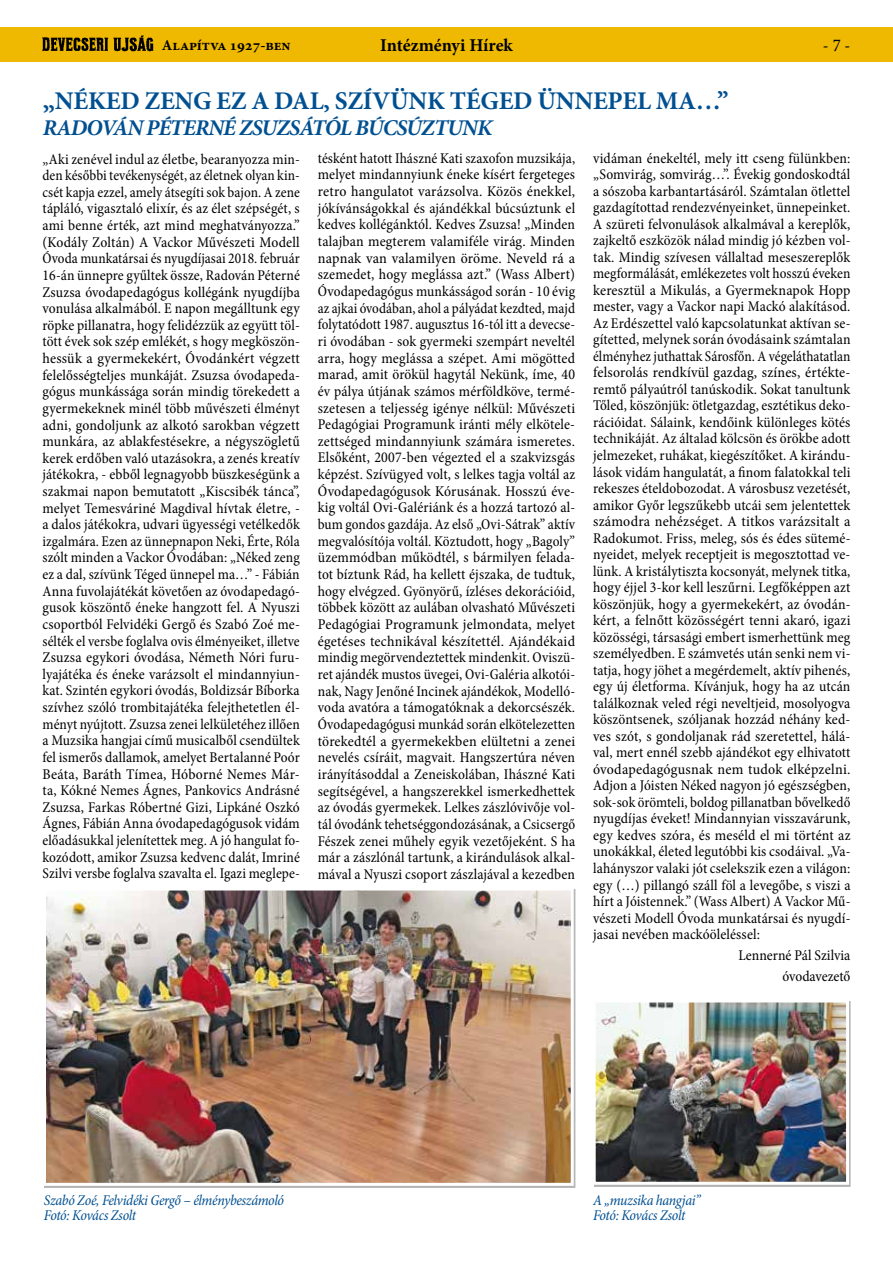
<style>
.page{position:relative;width:893px;height:1263px;background:#fff}
.page>*{position:absolute;margin:0;border:0;box-sizing:border-box;transform-origin:0 0}
.t1{font:700 25.5px "Minion Pro";letter-spacing:-.01em;color:#005091}
.t2{font:italic 700 22.5px "Minion Pro";letter-spacing:-.04em;color:#005091}
.t3{font:700 18px "Minion Pro";letter-spacing:-.005em;color:#000}
.t4{font:18px "Minion Pro Cn Capt";color:#000}
.t5{font:condensed 15px/16.6px "Minion Pro";letter-spacing:.005em;color:#000;text-align:justify}
.t6{font:italic condensed 15px/15px "Minion Pro";letter-spacing:-.025em;color:#005091}
.t7{font:700 15px "Minion Pro";letter-spacing:-.01em;color:#000}
</style>
<div class="page">
<div style="left:0;top:28px;width:893px;height:34px;background:#eeb900"></div>
<img style="left:43px;top:35px;width:111px;height:17px">
<img style="left:594px;top:1001px;width:256px;height:185px">
<img style="left:44px;top:889px;width:531px;height:298px">
<p class="t7" style="left:162px;top:34px;width:130px">Alapítva 1927-ben</p>
<p class="t3" style="left:380px;top:33px;width:134px">Intézményi Hírek</p>
<p class="t4" style="left:823px;top:33px;width:29px">- 7 -</p>
<h1 class="t1" style="left:43px;top:83px;width:687px">„NÉKED ZENG EZ A DAL, SZÍVÜNK TÉGED ÜNNEPEL MA…”</h1>
<h2 class="t2" style="left:43px;top:111px;width:451px">RADOVÁN PÉTERNÉ ZSUZSÁTÓL BÚCSÚZTUNK</h2>
<p class="t5" style="left:43px;top:151px;width:259px">„Aki zenével indul az életbe, bearanyozza min&shy;den későbbi tevékenységét, az életnek olyan kin&shy;csét kapja ezzel, amely átsegíti sok bajon. A zene tápláló, vigasztaló elixír, és az élet szépségét, s ami benne érték, azt mind meghatványozza.” (Kodály Zoltán) A Vackor Művészeti Modell Óvoda munkatársai és nyugdíjasai 2018. február 16-án ünnepre gyűltek össze, Radován Péterné Zsuzsa óvodapedagógus kollégánk nyugdíjba vonulása alkalmából. E napon megálltunk egy röpke pillanatra, hogy felidézzük az együtt töl&shy;tött évek sok szép emlékét, s hogy megköszön&shy;hessük a gyermekekért, Óvodánkért végzett felelősségteljes munkáját. Zsuzsa óvodapeda&shy;gógus munkássága során mindig törekedett a gyermekeknek minél több művészeti élményt adni, gondoljunk az alkotó sarokban végzett munkára, az ablakfestésekre, a négyszögletű kerek erdőben való utazásokra, a zenés kreatív játékokra, - ebből legnagyobb büszkeségünk a szakmai napon bemutatott „Kiscsibék tánca”, melyet Temesváriné Magdival hívtak életre, - a dalos játékokra, udvari ügyességi vetélkedők izgalmára. Ezen az ünnepnapon Neki, Érte, Róla szólt minden a Vackor Óvodában: „Néked zeng ez a dal, szívünk Téged ünnepel ma…” - Fábián Anna fuvolajátékát követően az óvodapedagó&shy;gusok köszöntő éneke hangzott fel. A Nyuszi csoportból Felvidéki Gergő és Szabó Zoé me&shy;sélték el versbe foglalva ovis élményeiket, illetve Zsuzsa egykori óvodása, Németh Nóri furu&shy;lyajátéka és éneke varázsolt el mindannyiun&shy;kat. Szintén egykori óvodás, Boldizsár Bíborka szívhez szóló trombitajátéka felejthetetlen él&shy;ményt nyújtott. Zsuzsa zenei lelkületéhez illően a Muzsika hangjai című musicalből csendültek fel ismerős dallamok, amelyet Bertalanné Poór Beáta, Baráth Tímea, Hóborné Nemes Már&shy;ta, Kókné Nemes Ágnes, Pankovics Andrásné Zsuzsa, Farkas Róbertné Gizi, Lipkáné Oszkó Ágnes, Fábián Anna óvodapedagógusok vidám előadásukkal jelenítettek meg. A jó hangulat fo&shy;kozódott, amikor Zsuzsa kedvenc dalát, Imriné Szilvi versbe foglalva szavalta el. Igazi meglepe-</p>
<p class="t5" style="left:318px;top:150px;width:259px">tésként hatott Ihászné Kati szaxofon muzsikája, melyet mindannyiunk éneke kísért fergeteges retro hangulatot varázsolva. Közös énekkel, jókívánságokkal és ajándékkal búcsúztunk el kedves kollégánktól. Kedves Zsuzsa! „Minden talajban megterem valamiféle virág. Minden napnak van valamilyen öröme. Neveld rá a szemedet, hogy meglássa azt.” (Wass Albert)<br>Óvodapedagógus munkásságod során - 10 évig az ajkai óvodában, ahol a pályádat kezdted, majd folytatódott 1987. augusztus 16-tól itt a devecse&shy;ri óvodában - sok gyermeki szempárt neveltél arra, hogy meglássa a szépet. Ami mögötted marad, amit örökül hagytál Nekünk, íme, 40 év pálya útjának számos mérföldköve, termé&shy;szetesen a teljesség igénye nélkül: Művészeti Pedagógiai Programunk iránti mély elkötele&shy;zettséged mindannyiunk számára ismeretes.<br>Elsőként, 2007-ben végezted el a szakvizsgás képzést. Szívügyed volt, s lelkes tagja voltál az Óvodapedagógusok Kórusának. Hosszú éve&shy;kig voltál Ovi-Galériánk és a hozzá tartozó al&shy;bum gondos gazdája. Az első „Ovi-Sátrak” aktív megvalósítója voltál. Köztudott, hogy „Bagoly” üzemmódban működtél, s bármilyen felada&shy;tot bíztunk Rád, ha kellett éjszaka, de tudtuk, hogy elvégzed. Gyönyörű, ízléses dekorációid, többek között az aulában olvasható Művészeti Pedagógiai Programunk jelmondata, melyet égetéses technikával készítettél. Ajándékaid mindig megörvendeztettek mindenkit. Oviszü&shy;ret ajándék mustos üvegei, Ovi-Galéria alkotói&shy;nak, Nagy Jenőné Incinek ajándékok, Modelló&shy;voda avatóra a támogatóknak a dekorcsészék.<br>Óvodapedagógusi munkád során elkötelezetten törekedtél a gyermekekben elültetni a zenei nevelés csíráit, magvait. Hangszertúra néven irányításoddal a Zeneiskolában, Ihászné Kati segítségével, a hangszerekkel ismerkedhettek az óvodás gyermekek. Lelkes zászlóvivője vol&shy;tál óvodánk tehetséggondozásának, a Csicsergő Fészek zenei műhely egyik vezetőjeként. S ha már a zászlónál tartunk, a kirándulások alkal&shy;mával a Nyuszi csoport zászlajával a kezedben</p>
<p class="t5" style="left:593px;top:150px;width:259px">vidáman énekeltél, mely itt cseng fülünkben: „Somvirág, somvirág…”. Évekig gondoskodtál a sószoba karbantartásáról. Számtalan ötlettel gazdagítottad rendezvényeinket, ünnepeinket.<br>A szüreti felvonulások alkalmával a kereplők, zajkeltő eszközök nálad mindig jó kézben vol&shy;tak. Mindig szívesen vállaltad meseszereplők megformálását, emlékezetes volt hosszú éveken keresztül a Mikulás, a Gyermeknapok Hopp mester, vagy a Vackor napi Mackó alakításod.<br>Az Erdészettel való kapcsolatunkat aktívan se&shy;gítetted, melynek során óvodásaink számtalan élményhez juthattak Sárosfőn. A végeláthatatlan felsorolás rendkívül gazdag, színes, értékte&shy;remtő pályaútról tanúskodik. Sokat tanultunk Tőled, köszönjük: ötletgazdag, esztétikus deko&shy;rációidat. Sálaink, kendőink különleges kötés technikáját. Az általad kölcsön és örökbe adott jelmezeket, ruhákat, kiegészítőket. A kirándu&shy;lások vidám hangulatát, a finom falatokkal teli rekeszes ételdobozodat. A városbusz vezetését, amikor Győr legszűkebb utcái sem jelentettek számodra nehézséget. A titkos varázsitalt a Radokumot. Friss, meleg, sós és édes sütemé&shy;nyeidet, melyek receptjeit is megosztottad ve&shy;lünk. A kristálytiszta kocsonyát, melynek titka, hogy éjjel 3-kor kell leszűrni. Legfőképpen azt köszönjük, hogy a gyermekekért, az óvodán&shy;kért, a felnőtt közösségért tenni akaró, igazi közösségi, társasági embert ismerhettünk meg személyedben. E számvetés után senki nem vi&shy;tatja, hogy jöhet a megérdemelt, aktív pihenés, egy új életforma. Kívánjuk, hogy ha az utcán találkoznak veled régi neveltjeid, mosolyogva köszöntsenek, szóljanak hozzád néhány ked&shy;ves szót, s gondoljanak rád szeretettel, hálá&shy;val, mert ennél szebb ajándékot egy elhivatott óvodapedagógusnak nem tudok elképzelni.<br>Adjon a Jóisten Néked nagyon jó egészségben, sok-sok örömteli, boldog pillanatban bővelkedő nyugdíjas éveket! Mindannyian visszavárunk, egy kedves szóra, és meséld el mi történt az unokákkal, életed legutóbbi kis csodáival. „Va&shy;lahányszor valaki jót cselekszik ezen a világon: egy (…) pillangó száll föl a levegőbe, s viszi a hírt a Jóistennek.” (Wass Albert) A Vackor Mű&shy;vészeti Modell Óvoda munkatársai és nyugdí&shy;jasai nevében mackóöleléssel:</p>
<p class="t5" style="left:739px;top:945px;width:113px;line-height:20.7px;text-align:right">Lennerné Pál Szilvia óvodavezető</p>
<p class="t6" style="left:44px;top:1193px;width:242px">Szabó Zoé, Felvidéki Gergő – élménybeszámoló<br>Fotó: Kovács Zsolt</p>
<p class="t6" style="left:593px;top:1193px;width:109px">A „muzsika hangjai”<br>Fotó: Kovács Zsolt</p>
</div>
